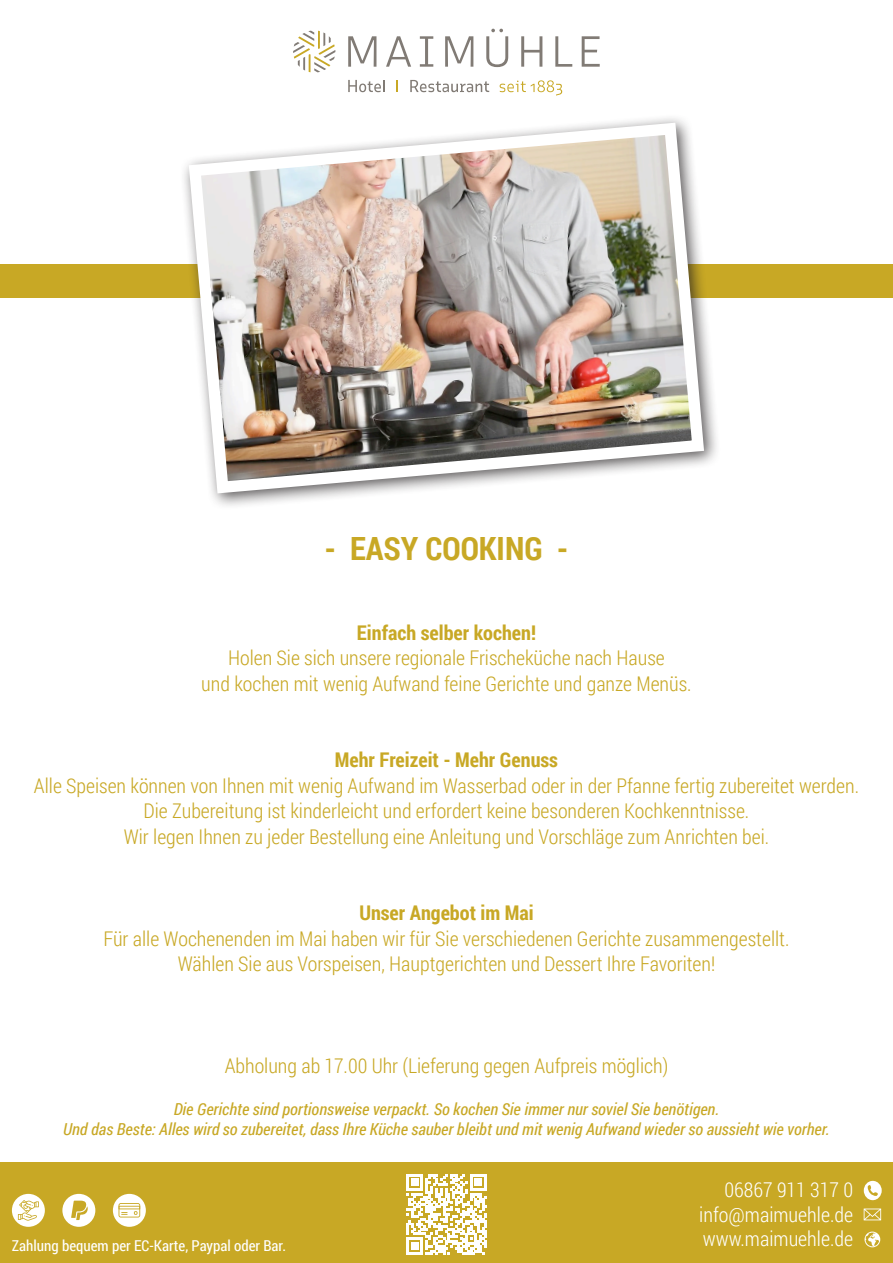
<style>
.page{position:relative;width:893px;height:1263px;background:#fff}
.page>*{position:absolute;margin:0;border:0;box-sizing:border-box;transform-origin:0 0}
.t1{font:700 31.95px "Roboto Condensed";color:#c8a825}
.t2{font:300 20.4px/24.5px "Roboto Condensed";color:#fff;text-align:justify}
.t3{font:300 20.25px/25.5px "Roboto Condensed";color:#c8a825;text-align:center}
.t4{font:700 20.25px "Roboto Condensed";color:#c8a825}
.t5{font:italic 16.5px "Roboto Condensed";color:#c8a825}
.t6{font:15px "Roboto Condensed";color:#fff}
</style>
<div class="page">
<div style="left:0;top:264px;width:893px;height:34px;background:#c8a825"></div>
<svg style="left:348px;top:80px;width:37px;height:12px"></svg>
<svg style="left:410px;top:80px;width:79px;height:12px"></svg>
<svg style="left:500px;top:80px;width:62px;height:16px"></svg>
<svg style="left:348px;top:36px;width:28px;height:31px"></svg>
<svg style="left:386px;top:36px;width:25px;height:31px"></svg>
<svg style="left:420px;top:36px;width:13px;height:31px"></svg>
<svg style="left:445px;top:36px;width:28px;height:31px"></svg>
<svg style="left:486px;top:29px;width:22px;height:38px"></svg>
<svg style="left:521px;top:36px;width:21px;height:31px"></svg>
<svg style="left:555px;top:36px;width:17px;height:31px"></svg>
<svg style="left:582px;top:36px;width:18px;height:31px"></svg>
<svg style="left:293px;top:31px;width:42px;height:41px"></svg>
<div style="left:0;top:1162px;width:893px;height:101px;background:#c8a825"></div>
<div style="left:180px;top:113px;width:541px;height:397px;background:#231f20;opacity:.75"></div>
<img style="left:183px;top:117px;width:527px;height:382px">
<svg style="left:864px;top:1208px;width:17px;height:12px"></svg>
<svg style="left:864px;top:1231px;width:16px;height:16px"></svg>
<svg style="left:864px;top:1181px;width:18px;height:19px"></svg>
<svg style="left:406px;top:1174px;width:81px;height:81px"></svg>
<div style="left:12px;top:1194px;width:33px;height:33px;background:#fff;border-radius:50%"></div>
<div style="left:62px;top:1194px;width:33px;height:33px;background:#fff;border-radius:50%"></div>
<div style="left:113px;top:1194px;width:33px;height:33px;background:#fff;border-radius:50%"></div>
<svg style="left:18px;top:1200px;width:21px;height:21px"></svg>
<svg style="left:71px;top:1200px;width:17px;height:20px"></svg>
<svg style="left:119px;top:1203px;width:21px;height:14px"></svg>
<p class="t1" style="left:324px;top:526px;width:246px">- EASY COOKING -</p>
<p class="t4" style="left:357px;top:618px;width:181px">Einfach selber kochen!</p>
<p class="t3" style="left:201px;top:644px;width:492px">Holen Sie sich unsere regionale Frischeküche nach Hause<br>und kochen mit wenig Aufwand feine Gerichte und ganze Menüs.</p>
<p class="t4" style="left:335px;top:745px;width:225px">Mehr Freizeit - Mehr Genuss</p>
<p class="t3" style="left:34px;top:772px;width:827px">Alle Speisen können von Ihnen mit wenig Aufwand im Wasserbad oder in der Pfanne fertig zubereitet werden.<br>Die Zubereitung ist kinderleicht und erfordert keine besonderen Kochkenntnisse.<br>Wir legen Ihnen zu jeder Bestellung eine Anleitung und Vorschläge zum Anrichten bei.</p>
<p class="t4" style="left:359px;top:898px;width:176px">Unser Angebot im Mai</p>
<p class="t3" style="left:103px;top:925px;width:688px">Für alle Wochenenden im Mai haben wir für Sie verschiedenen Gerichte zusammengestellt.<br>Wählen Sie aus Vorspeisen, Hauptgerichten und Dessert Ihre Favoriten!</p>
<p class="t3" style="left:225px;top:1052px;width:445px">Abholung ab 17.00 Uhr (Lieferung gegen Aufpreis möglich)</p>
<p class="t5" style="left:174px;top:1098px;width:547px">Die Gerichte sind portionsweise verpackt. So kochen Sie immer nur soviel Sie benötigen.</p>
<p class="t5" style="left:63px;top:1117px;width:768px">Und das Beste: Alles wird so zubereitet, dass Ihre Küche sauber bleibt und mit wenig Aufwand wieder so aussieht wie vorher.</p>
<p class="t6" style="left:12px;top:1235px;width:276px">Zahlung bequem per EC-Karte, Paypal oder Bar.</p>
<p class="t2" style="left:699px;top:1177px;width:155px;text-indent:25px">06867 911 317 0 info@maimuehle.de www.maimuehle.de</p>
</div>
